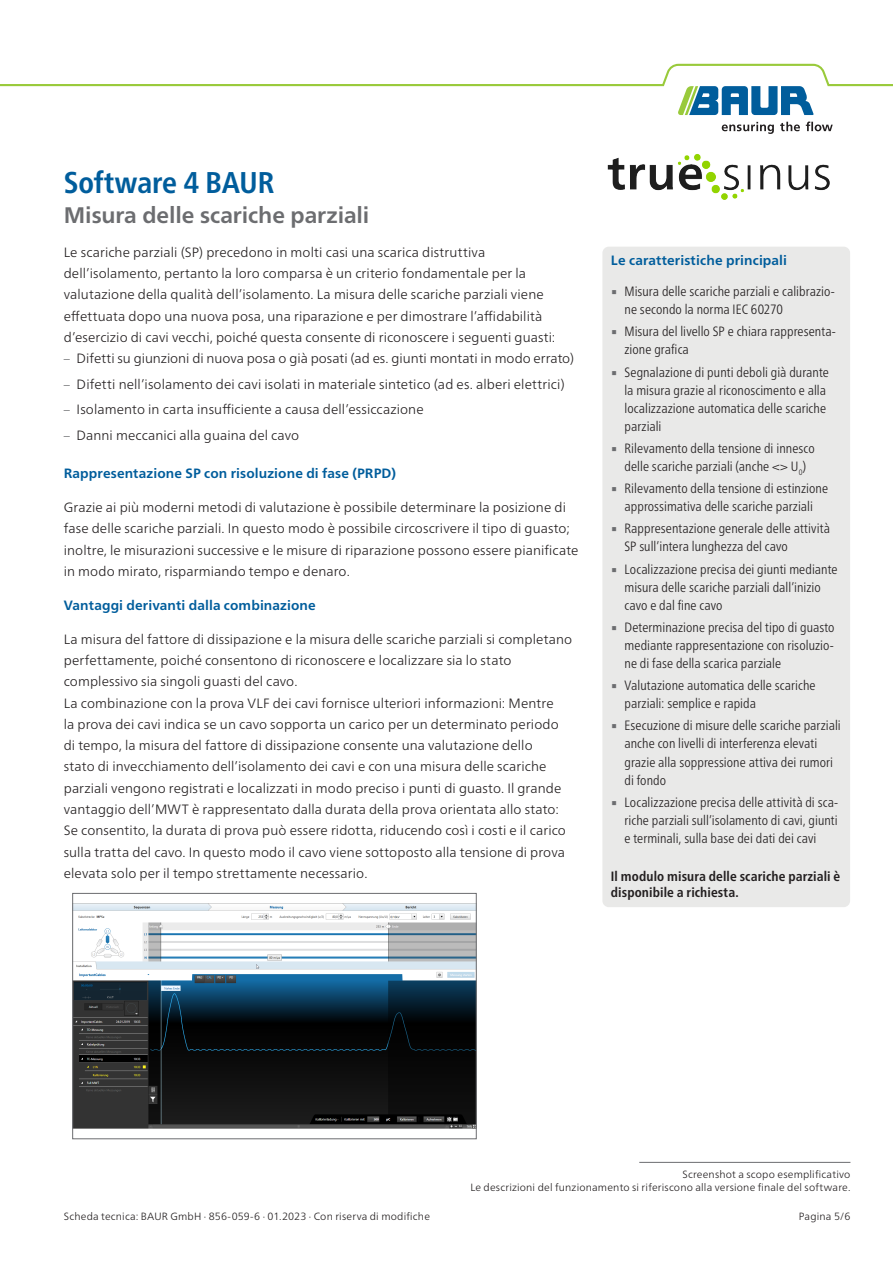
<style>
.page{position:relative;width:893px;height:1263px;background:#fff}
.page>*{position:absolute;margin:0;border:0;box-sizing:border-box;transform-origin:0 0}
.t1{font:700 condensed 30px "Frutiger Neue LTW1 G";letter-spacing:-.005em;color:#005d9c}
.t2{font:700 22.5px "Frutiger Neue LTW1 G";letter-spacing:-.005em;color:#6c6d70}
.t3{font:300 13.5px/21.3px "Frutiger Neue LTW1 G";letter-spacing:.005em;color:#231f20}
.t4{font:300 condensed 13.5px/18px "Frutiger Neue LTW1 G";letter-spacing:.005em;color:#231f20}
.t5{font:700 13.5px "Frutiger Neue LTW1 G";letter-spacing:.01em;color:#005d9c}
.t6{font:700 condensed 13.5px/16.5px "Frutiger Neue LTW1 G";letter-spacing:.005em;color:#231f20}
.t7{font:300 10.5px/12.6px "Frutiger Neue LTW1 G";letter-spacing:.015em;color:#231f20;text-align:right}
.s1{font-stretch:condensed;color:#6c6d70}
.s2{font-family:"Lucida Sans Unicode";font-weight:400;font-stretch:normal;color:#6c6d70}
</style>
<div class="page">
<svg style="left:722px;top:122px;width:52px;height:12px"></svg>
<svg style="left:780px;top:122px;width:20px;height:9px"></svg>
<svg style="left:806px;top:122px;width:27px;height:9px"></svg>
<svg style="left:0;top:64px;width:893px;height:51px"></svg>
<div style="left:602px;top:247px;width:248px;height:660px;background:#e9e9e8;border-radius:6px"></div>
<img style="left:607px;top:154px;width:223px;height:46px">
<img style="left:74px;top:903px;width:401px;height:226px">
<div style="left:72px;top:893px;width:405px;height:246px;border:1px solid #6c6d70"></div>
<hr style="left:639px;top:1162px;width:211px;height:1px;background:#6c6d70">
<h1 class="t1" style="left:64px;top:160px;width:212px">Software 4 BAUR</h1>
<h2 class="t2" style="left:64px;top:199px;width:307px">Misura delle scariche parziali</h2>
<p class="t3" style="left:64px;top:241px;width:493px">Le scariche parziali (SP) precedono in molti casi una scarica distruttiva dell’isolamento, pertanto la loro comparsa è un criterio fondamentale per la valutazione della qualità dell’isolamento. La misura delle scariche parziali viene effettuata dopo una nuova posa, una riparazione e per dimostrare l’affidabilità d’esercizio di cavi vecchi, poiché questa consente di riconoscere i seguenti guasti:</p>
<p class="t3" style="left:64px;top:347px;width:512px"><span class="s1">–</span> Difetti su giunzioni di nuova posa o già posati (ad es. giunti montati in modo errato)</p>
<p class="t3" style="left:64px;top:372px;width:502px"><span class="s1">–</span> Difetti nell’isolamento dei cavi isolati in materiale sintetico (ad es. alberi elettrici)</p>
<p class="t3" style="left:64px;top:398px;width:361px"><span class="s1">–</span> Isolamento in carta insufficiente a causa dell’essiccazione</p>
<p class="t3" style="left:64px;top:423px;width:237px"><span class="s1">–</span> Danni meccanici alla guaina del cavo</p>
<p class="t5" style="left:64px;top:463px;width:334px">Rappresentazione SP con risoluzione di fase (PRPD)</p>
<p class="t3" style="left:64px;top:496px;width:516px">Grazie ai più moderni metodi di valutazione è possibile determinare la posizione di fase delle scariche parziali. In questo modo è possibile circoscrivere il tipo di guasto; inoltre, le misurazioni successive e le misure di riparazione possono essere pianificate in modo mirato, risparmiando tempo e denaro.</p>
<p class="t5" style="left:64px;top:595px;width:253px">Vantaggi derivanti dalla combinazione</p>
<p class="t3" style="left:64px;top:627px;width:510px">La misura del fattore di dissipazione e la misura delle scariche parziali si completano perfettamente, poiché consentono di riconoscere e localizzare sia lo stato complessivo sia singoli guasti del cavo.<br>La combinazione con la prova VLF dei cavi fornisce ulteriori informazioni: Mentre<br>la prova dei cavi indica se un cavo sopporta un carico per un determinato periodo di tempo, la misura del fattore di dissipazione consente una valutazione dello<br>stato di invecchiamento dell’isolamento dei cavi e con una misura delle scariche parziali vengono registrati e localizzati in modo preciso i punti di guasto. Il grande vantaggio dell’MWT è rappresentato dalla durata della prova orientata allo stato:<br>Se consentito, la durata di prova può essere ridotta, riducendo così i costi e il carico sulla tratta del cavo. In questo modo il cavo viene sottoposto alla tensione di prova elevata solo per il tempo strettamente necessario.</p>
<p class="t5" style="left:611px;top:251px;width:178px">Le caratteristiche principali</p>
<p class="t4" style="left:624px;top:281px;width:212px;text-indent:-14px"><span class="s2">▪</span> Misura delle scariche parziali e calibrazio&shy;ne secondo la norma IEC 60270</p>
<p class="t4" style="left:624px;top:322px;width:213px;text-indent:-14px"><span class="s2">▪</span> Misura del livello SP e chiara rappresenta&shy;zione grafica</p>
<p class="t4" style="left:624px;top:362px;width:206px;text-indent:-14px"><span class="s2">▪</span> Segnalazione di punti deboli già durante la misura grazie al riconoscimento e alla localizzazione automatica delle scariche parziali</p>
<p class="t4" style="left:611px;top:438px;width:205px;text-align:center"><span class="s2">▪</span> Rilevamento della tensione di innesco delle scariche parziali (anche &lt;&gt; U<sub>0</sub>)</p>
<p class="t4" style="left:611px;top:478px;width:219px;text-align:center"><span class="s2">▪</span> Rilevamento della tensione di estinzione approssimativa delle scariche parziali</p>
<p class="t4" style="left:624px;top:519px;width:207px;text-indent:-14px"><span class="s2">▪</span> Rappresentazione generale delle attività<br>SP sull’intera lunghezza del cavo</p>
<p class="t4" style="left:624px;top:559px;width:215px;text-indent:-14px"><span class="s2">▪</span> Localizzazione precisa dei giunti mediante misura delle scariche parziali dall’inizio cavo e dal fine cavo</p>
<p class="t4" style="left:624px;top:617px;width:212px;text-align:justify;text-indent:-14px"><span class="s2">▪</span> Determinazione precisa del tipo di guasto mediante rappresentazione con risoluzio&shy;ne di fase della scarica parziale</p>
<p class="t4" style="left:624px;top:675px;width:193px;text-indent:-14px"><span class="s2">▪</span> Valutazione automatica delle scariche parziali: semplice e rapida</p>
<p class="t4" style="left:624px;top:716px;width:218px;text-indent:-14px"><span class="s2">▪</span> Esecuzione di misure delle scariche parziali anche con livelli di interferenza elevati grazie alla soppressione attiva dei rumori di fondo</p>
<p class="t4" style="left:624px;top:792px;width:215px;text-align:justify;text-indent:-14px"><span class="s2">▪</span> Localizzazione precisa delle attività di sca&shy;riche parziali sull’isolamento di cavi, giunti e terminali, sulla base dei dati dei cavi</p>
<p class="t6" style="left:611px;top:866px;width:231px">Il modulo misura delle scariche parziali è disponibile a richiesta.</p>
<p class="t7" style="left:470px;top:1168px;width:382px">Screenshot a scopo esemplificativo<br>Le descrizioni del funzionamento si riferiscono alla versione finale del software.</p>
<p class="t7" style="left:64px;top:1209px;width:368px">Scheda tecnica: BAUR GmbH · 856-059-6 · 01.2023 · Con riserva di modifiche</p>
<p class="t7" style="left:799px;top:1209px;width:53px">Pagina 5/6</p>
</div>
